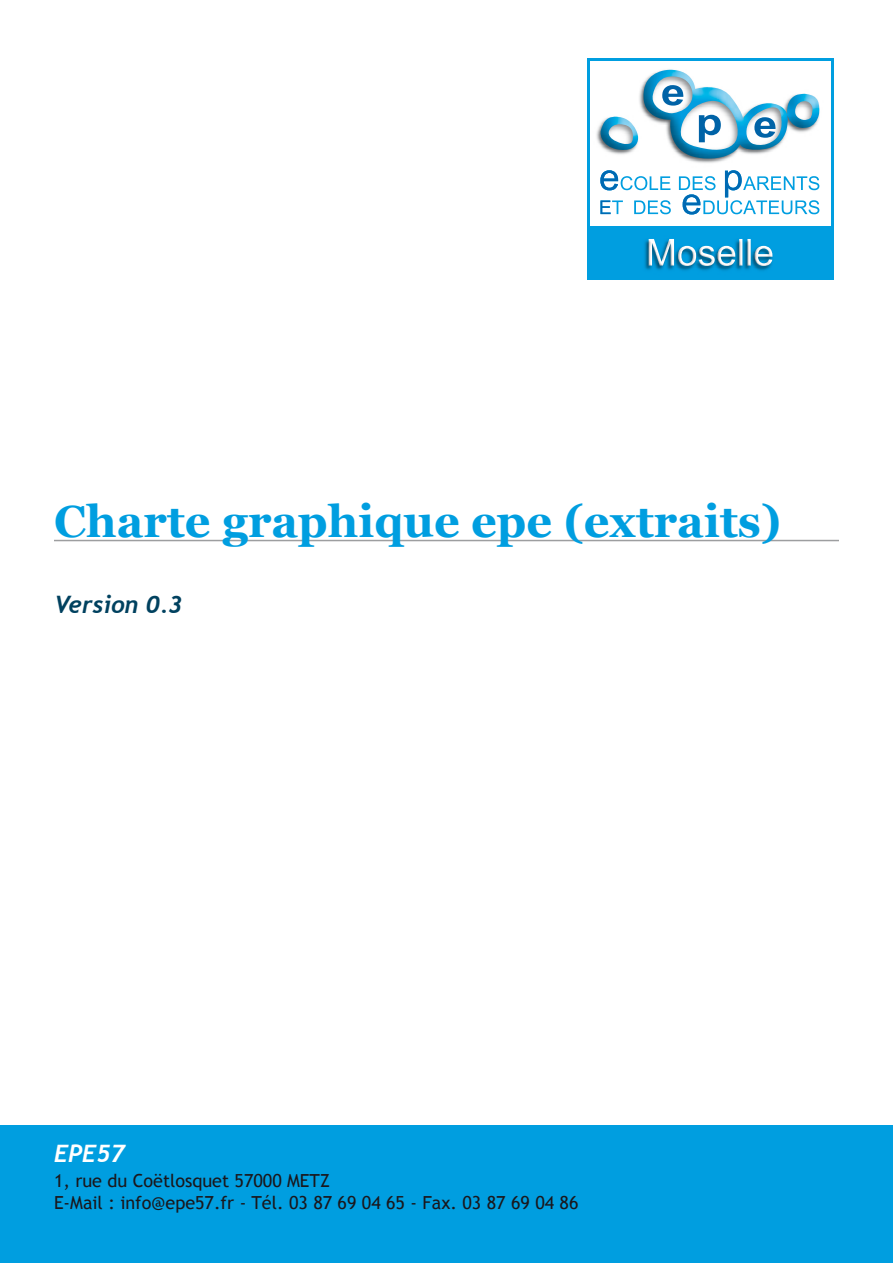
<style>
.page{position:relative;width:893px;height:1263px;background:#fff}
.page>*{position:absolute;margin:0;border:0;box-sizing:border-box;transform-origin:0 0}
.t1{font:700 45px "Georgia";color:#009ee0}
.t2{font:italic 700 24px "Trebuchet";color:#00415f}
.t3{font:italic 700 24px "Trebuchet";color:#fff}
.t4{font:18px/21.6px "Trebuchet MS";color:#1a171c}
</style>
<div class="page">
<div style="left:0;top:1125px;width:893px;height:138px;background:#009ee0"></div>
<hr style="left:54px;top:540px;width:785px;height:1px;background:#9d9ea0">
<img style="left:588px;top:59px;width:245px;height:221px">
<img style="left:590px;top:62px;width:241px;height:165px">
<div style="left:589px;top:227px;width:243px;height:51px;background:#009ee0"></div>
<img style="left:600px;top:70px;width:220px;height:89px">
<img style="left:608px;top:76px;width:204px;height:75px">
<img style="left:662px;top:85px;width:114px;height:57px">
<img style="left:600px;top:170px;width:142px;height:45px">
<img style="left:649px;top:239px;width:123px;height:27px">
<h1 class="t1" style="left:54px;top:492px;width:729px">Charte graphique epe (extraits)</h1>
<h2 class="t2" style="left:54px;top:589px;width:130px">Version 0.3</h2>
<h2 class="t3" style="left:54px;top:1138px;width:72px">EPE57</h2>
<p class="t4" style="left:54px;top:1170px;width:526px">1, rue du Coëtlosquet 57000 METZ<br>E-Mail : info@epe57.fr - Tél. 03 87 69 04 65 - Fax. 03 87 69 04 86</p>
</div>
